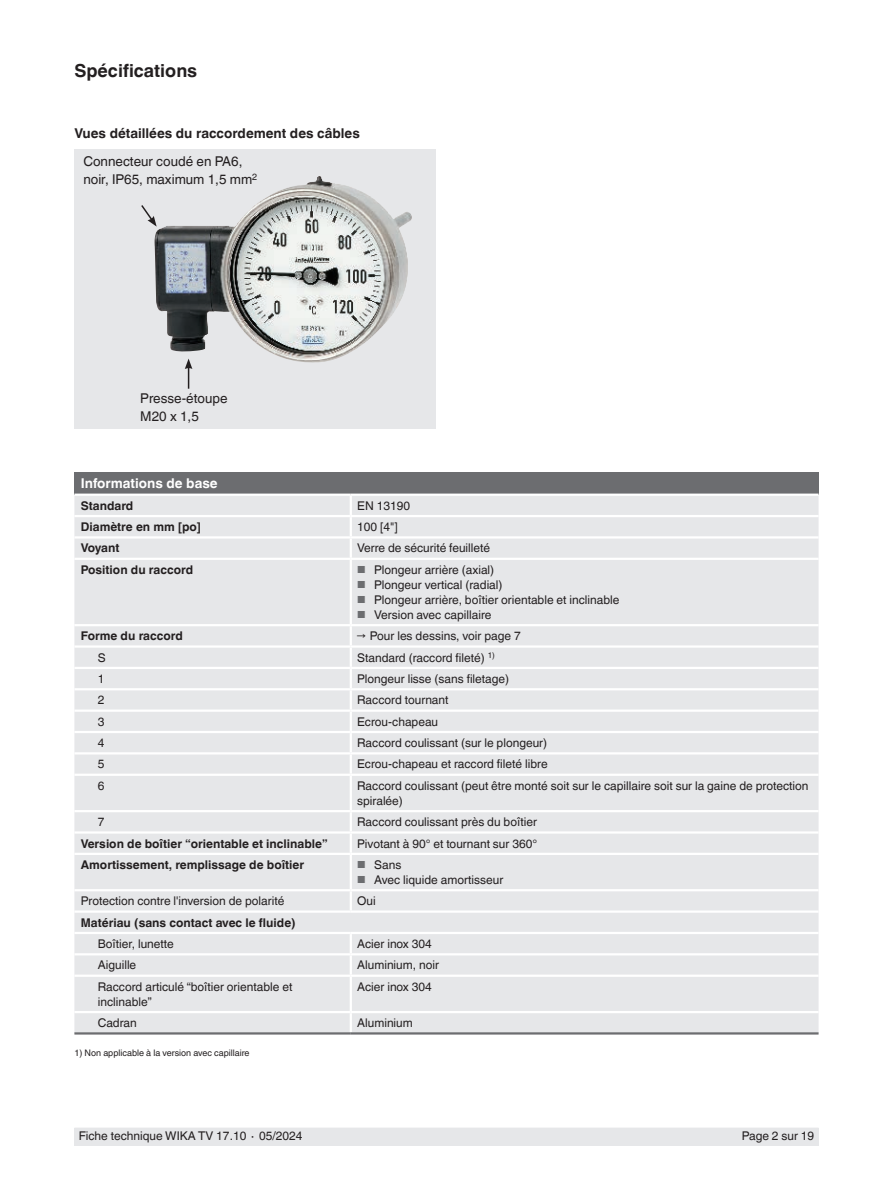
<style>
.page{position:relative;width:893px;height:1188px;background:#fff}
.page>*{position:absolute;margin:0;border:0;box-sizing:border-box;transform-origin:0 0}
.t1{font:700 18px "Helvetica World";color:#231f20}
.t2{font:13.5px/18px "Helvetica World";color:#231f20}
.t3{font:700 13.5px "Helvetica World";color:#231f20}
.t4{font:700 13.5px "Helvetica World";color:#fff}
.t5{font:12px/15px "Helvetica World";color:#231f20}
.t6{font:700 12px "Helvetica World";color:#231f20}
.t7{font:9px "Helvetica World";color:#231f20}
.s1{font-size:10.2px;color:#6c6d70}
</style>
<div class="page">
<div style="left:74px;top:1128px;width:745px;height:17px;background:#e6e7e9"></div>
<div style="left:74px;top:472px;width:745px;height:23px;background:#6c6d70"></div>
<div style="left:74px;top:496px;width:745px;height:536px;background:#e6e7e9"></div>
<hr style="left:74px;top:558px;width:277px;height:2px;background:#fff">
<hr style="left:74px;top:889px;width:277px;height:2px;background:#fff">
<hr style="left:351px;top:889px;width:468px;height:2px;background:#fff">
<hr style="left:74px;top:910px;width:277px;height:3px;background:#fff">
<hr style="left:351px;top:910px;width:468px;height:3px;background:#fff">
<hr style="left:351px;top:558px;width:468px;height:2px;background:#fff">
<hr style="left:350px;top:560px;width:2px;height:64px;background:#fff">
<hr style="left:74px;top:536px;width:277px;height:3px;background:#fff">
<hr style="left:351px;top:536px;width:468px;height:3px;background:#fff">
<hr style="left:74px;top:624px;width:277px;height:2px;background:#fff">
<hr style="left:351px;top:624px;width:468px;height:2px;background:#fff">
<hr style="left:74px;top:645px;width:277px;height:3px;background:#fff">
<hr style="left:351px;top:645px;width:468px;height:3px;background:#fff">
<hr style="left:350px;top:776px;width:2px;height:34px;background:#fff">
<svg style="left:350px;top:812px;width:2px;height:41px"></svg>
<hr style="left:74px;top:853px;width:277px;height:2px;background:#fff">
<hr style="left:351px;top:853px;width:468px;height:2px;background:#fff">
<hr style="left:350px;top:855px;width:2px;height:34px;background:#fff">
<svg style="left:350px;top:891px;width:2px;height:19px"></svg>
<svg style="left:350px;top:934px;width:2px;height:19px"></svg>
<hr style="left:350px;top:977px;width:2px;height:34px;background:#fff">
<svg style="left:350px;top:1013px;width:2px;height:19px"></svg>
<hr style="left:74px;top:932px;width:277px;height:2px;background:#fff">
<hr style="left:351px;top:932px;width:468px;height:2px;background:#fff">
<hr style="left:74px;top:975px;width:277px;height:2px;background:#fff">
<hr style="left:351px;top:975px;width:468px;height:2px;background:#fff">
<hr style="left:74px;top:1011px;width:277px;height:2px;background:#fff">
<hr style="left:351px;top:1011px;width:468px;height:2px;background:#fff">
<hr style="left:74px;top:1032px;width:277px;height:3px;background:#6c6d70">
<hr style="left:351px;top:1032px;width:468px;height:3px;background:#6c6d70">
<hr style="left:74px;top:515px;width:277px;height:2px;background:#fff">
<hr style="left:351px;top:515px;width:468px;height:2px;background:#fff">
<svg style="left:350px;top:496px;width:2px;height:62px"></svg>
<hr style="left:350px;top:955px;width:2px;height:20px;background:#fff">
<hr style="left:74px;top:494px;width:277px;height:2px;background:#fff">
<hr style="left:351px;top:494px;width:468px;height:2px;background:#fff">
<hr style="left:351px;top:774px;width:468px;height:2px;background:#fff">
<hr style="left:351px;top:810px;width:468px;height:2px;background:#fff">
<hr style="left:351px;top:831px;width:468px;height:3px;background:#fff">
<hr style="left:74px;top:774px;width:277px;height:2px;background:#fff">
<hr style="left:74px;top:810px;width:277px;height:2px;background:#fff">
<hr style="left:74px;top:831px;width:277px;height:3px;background:#fff">
<hr style="left:74px;top:667px;width:277px;height:2px;background:#fff">
<hr style="left:74px;top:688px;width:277px;height:2px;background:#fff">
<hr style="left:74px;top:710px;width:277px;height:2px;background:#fff">
<hr style="left:74px;top:731px;width:277px;height:2px;background:#fff">
<hr style="left:74px;top:752px;width:277px;height:3px;background:#fff">
<hr style="left:351px;top:667px;width:468px;height:2px;background:#fff">
<svg style="left:350px;top:626px;width:2px;height:62px"></svg>
<hr style="left:351px;top:752px;width:468px;height:3px;background:#fff">
<hr style="left:351px;top:688px;width:468px;height:2px;background:#fff">
<hr style="left:350px;top:690px;width:2px;height:20px;background:#fff">
<hr style="left:351px;top:710px;width:468px;height:2px;background:#fff">
<hr style="left:351px;top:731px;width:468px;height:2px;background:#fff">
<svg style="left:350px;top:712px;width:2px;height:62px"></svg>
<hr style="left:74px;top:953px;width:277px;height:2px;background:#fff">
<hr style="left:351px;top:953px;width:468px;height:2px;background:#fff">
<div style="left:74px;top:150px;width:362px;height:279px;background:#e6e7e9"></div>
<img style="left:155px;top:176px;width:257px;height:187px">
<svg style="left:141px;top:203px;width:16px;height:24px"></svg>
<svg style="left:185px;top:359px;width:7px;height:30px"></svg>
<h1 class="t1" style="left:74px;top:60px;width:124px">Spécifications</h1>
<p class="t3" style="left:74px;top:125px;width:287px">Vues détaillées du raccordement des câbles</p>
<p class="t2" style="left:83px;top:153px;width:175px">Connecteur coudé en PA6, noir, IP65, maximum 1,5 mm<sup>2</sup></p>
<p class="t2" style="left:140px;top:390px;width:89px">Presse-étoupe<br>M20 x 1,5</p>
<p class="t4" style="left:81px;top:476px;width:138px">Informations de base</p>
<p class="t6" style="left:81px;top:499px;width:54px">Standard</p>
<p class="t5" style="left:357px;top:498px;width:54px">EN 13190</p>
<p class="t6" style="left:81px;top:520px;width:122px">Diamètre en mm [po]</p>
<p class="t5" style="left:357px;top:519px;width:42px">100 [4"]</p>
<p class="t6" style="left:81px;top:541px;width:40px">Voyant</p>
<p class="t5" style="left:357px;top:541px;width:134px">Verre de sécurité feuilleté</p>
<p class="t6" style="left:81px;top:563px;width:114px">Position du raccord</p>
<p class="t5" style="left:357px;top:562px;width:139px"><span class="s1">■</span> Plongeur arrière (axial)</p>
<p class="t5" style="left:357px;top:577px;width:147px"><span class="s1">■</span> Plongeur vertical (radial)</p>
<p class="t5" style="left:357px;top:592px;width:264px"><span class="s1">■</span> Plongeur arrière, boîtier orientable et inclinable</p>
<p class="t5" style="left:357px;top:607px;width:136px"><span class="s1">■</span> Version avec capillaire</p>
<p class="t6" style="left:81px;top:629px;width:104px">Forme du raccord</p>
<p class="t5" style="left:357px;top:629px;width:165px">→ Pour les dessins, voir page 7</p>
<p class="t5" style="left:98px;top:650px;width:9px">S</p>
<p class="t5" style="left:357px;top:650px;width:139px">Standard (raccord fileté) <sup>1)</sup></p>
<p class="t5" style="left:98px;top:671px;width:8px">1</p>
<p class="t5" style="left:357px;top:671px;width:154px">Plongeur lisse (sans filetage)</p>
<p class="t5" style="left:98px;top:693px;width:8px">2</p>
<p class="t5" style="left:357px;top:693px;width:93px">Raccord tournant</p>
<p class="t5" style="left:98px;top:714px;width:8px">3</p>
<p class="t5" style="left:357px;top:714px;width:82px">Ecrou-chapeau</p>
<p class="t5" style="left:98px;top:735px;width:8px">4</p>
<p class="t5" style="left:357px;top:735px;width:192px">Raccord coulissant (sur le plongeur)</p>
<p class="t5" style="left:98px;top:757px;width:8px">5</p>
<p class="t5" style="left:357px;top:757px;width:192px">Ecrou-chapeau et raccord fileté libre</p>
<p class="t5" style="left:98px;top:778px;width:8px">6</p>
<p class="t5" style="left:357px;top:778px;width:453px">Raccord coulissant (peut être monté soit sur le capillaire soit sur la gaine de protection spiralée)</p>
<p class="t5" style="left:98px;top:815px;width:8px">7</p>
<p class="t5" style="left:357px;top:815px;width:181px">Raccord coulissant près du boîtier</p>
<p class="t6" style="left:81px;top:836px;width:248px">Version de boîtier “orientable et inclinable”</p>
<p class="t5" style="left:357px;top:836px;width:181px">Pivotant à 90° et tournant sur 360°</p>
<p class="t6" style="left:81px;top:858px;width:225px">Amortissement, remplissage de boîtier</p>
<p class="t5" style="left:357px;top:857px;width:46px"><span class="s1">■</span> Sans</p>
<p class="t5" style="left:357px;top:872px;width:148px"><span class="s1">■</span> Avec liquide amortisseur</p>
<p class="t5" style="left:81px;top:894px;width:205px">Protection contre l'inversion de polarité</p>
<p class="t5" style="left:357px;top:894px;width:20px">Oui</p>
<p class="t6" style="left:81px;top:915px;width:216px">Matériau (sans contact avec le fluide)</p>
<p class="t5" style="left:98px;top:936px;width:78px">Boîtier, lunette</p>
<p class="t5" style="left:357px;top:936px;width:76px">Acier inox 304</p>
<p class="t5" style="left:98px;top:958px;width:40px">Aiguille</p>
<p class="t5" style="left:357px;top:958px;width:83px">Aluminium, noir</p>
<p class="t5" style="left:98px;top:979px;width:196px">Raccord articulé “boîtier orientable et inclinable”</p>
<p class="t5" style="left:357px;top:979px;width:76px">Acier inox 304</p>
<p class="t5" style="left:98px;top:1015px;width:40px">Cadran</p>
<p class="t5" style="left:357px;top:1015px;width:57px">Aluminium</p>
<p class="t7" style="left:74px;top:1047px;width:177px">1) Non applicable à la version avec capillaire</p>
<p class="t5" style="left:79px;top:1129px;width:225px">Fiche technique WIKA TV 17.10 ∙ 05/2024</p>
<p class="t5" style="left:742px;top:1129px;width:74px">Page 2 sur 19</p>
</div>
